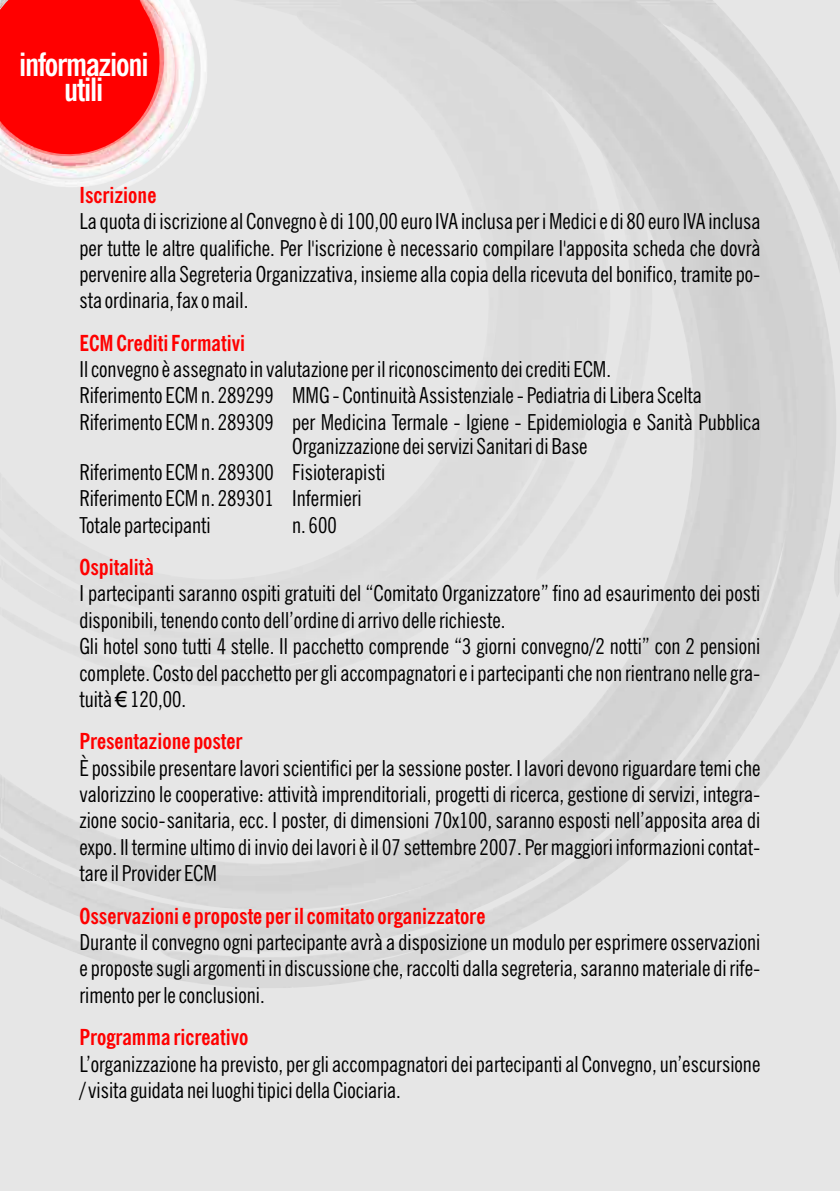
<style>
.page{position:relative;width:840px;height:1191px;background:#fff}
.page>*{position:absolute;margin:0;border:0;box-sizing:border-box;transform-origin:0 0}
.t1{font:700 condensed 32px/24.6px "News Gothic BT";letter-spacing:-.04em;color:#fff;text-align:center}
.t2{font:condensed 22px/26.4px "News Gothic BT";color:#000}
.t3{font:700 condensed 22px "News Gothic BT";color:#f00}
.s1{font-family:"Arial";font-stretch:normal}
</style>
<div class="page">
<div style="left:0;top:0;width:839px;height:1191px;background:#e6e6e6"></div>
<img style="left:0;top:33px;width:760px;height:879px">
<img style="left:41px;top:13px;width:168px;height:178px">
<img style="left:0;top:0;width:196px;height:188px">
<img style="left:0;top:0;width:185px;height:179px">
<img style="left:0;top:0;width:176px;height:169px">
<h1 class="t1" style="left:19px;top:56px;width:131px">informazioni utili</h1>
<p class="t3" style="left:79px;top:186px;width:78px">Iscrizione</p>
<p class="t2" style="left:79px;top:210px;width:682px;text-align:justify">La quota di iscrizione al Convegno è di 100,00 euro IVA inclusa per i Medici e di 80 euro IVA inclusa per tutte le altre qualifiche. Per l'iscrizione è necessario compilare l'apposita scheda che dovrà pervenire alla Segreteria Organizzativa, insieme alla copia della ricevuta del bonifico, tramite po&shy;sta ordinaria, fax o mail.</p>
<p class="t3" style="left:79px;top:334px;width:167px">ECM Crediti Formativi</p>
<p class="t2" style="left:79px;top:358px;width:682px">Il convegno è assegnato in valutazione per il riconoscimento dei crediti ECM.<br>Riferimento ECM n. 289299 MMG - Continuità Assistenziale - Pediatria di Libera Scelta<br>Riferimento ECM n. 289309 per Medicina Termale - Igiene - Epidemiologia e Sanità Pubblica</p>
<p class="t2" style="left:79px;top:434px;width:509px;text-indent:212px">Organizzazione dei servizi Sanitari di Base Riferimento ECM n. 289300 Fisioterapisti<br>Riferimento ECM n. 289301 Infermieri<br>Totale partecipanti</p>
<p class="t2" style="left:292px;top:513px;width:46px">n. 600</p>
<p class="t3" style="left:79px;top:558px;width:76px">Ospitalità</p>
<p class="t2" style="left:79px;top:582px;width:682px">I partecipanti saranno ospiti gratuiti del “Comitato Organizzatore” fino ad esaurimento dei posti disponibili, tenendo conto dell’ordine di arrivo delle richieste.<br>Gli hotel sono tutti 4 stelle. Il pacchetto comprende “3 giorni convegno/2 notti” con 2 pensioni complete. Costo del pacchetto per gli accompagnatori e i partecipanti che non rientrano nelle gra&shy;tuità <span class="s1">€</span>120,00.</p>
<p class="t3" style="left:79px;top:732px;width:165px">Presentazione poster</p>
<p class="t2" style="left:79px;top:756px;width:682px;text-align:justify">È possibile presentare lavori scientifici per la sessione poster. I lavori devono riguardare temi che valorizzino le cooperative: attività imprenditoriali, progetti di ricerca, gestione di servizi, integra&shy;zione socio-sanitaria, ecc. I poster, di dimensioni 70x100, saranno esposti nell’apposita area di expo. Il termine ultimo di invio dei lavori è il 07 settembre 2007. Per maggiori informazioni contat&shy;tare il Provider ECM</p>
<p class="t3" style="left:79px;top:907px;width:407px">Osservazioni e proposte per il comitato organizzatore</p>
<p class="t2" style="left:79px;top:931px;width:682px;text-align:justify">Durante il convegno ogni partecipante avrà a disposizione un modulo per esprimere osservazioni e proposte sugli argomenti in discussione che, raccolti dalla segreteria, saranno materiale di rife&shy;rimento per le conclusioni.</p>
<p class="t3" style="left:79px;top:1028px;width:170px">Programma ricreativo</p>
<p class="t2" style="left:79px;top:1052px;width:682px">L’organizzazione ha previsto, per gli accompagnatori dei partecipanti al Convegno, un’escursione / visita guidata nei luoghi tipici della Ciociaria.</p>
</div>
